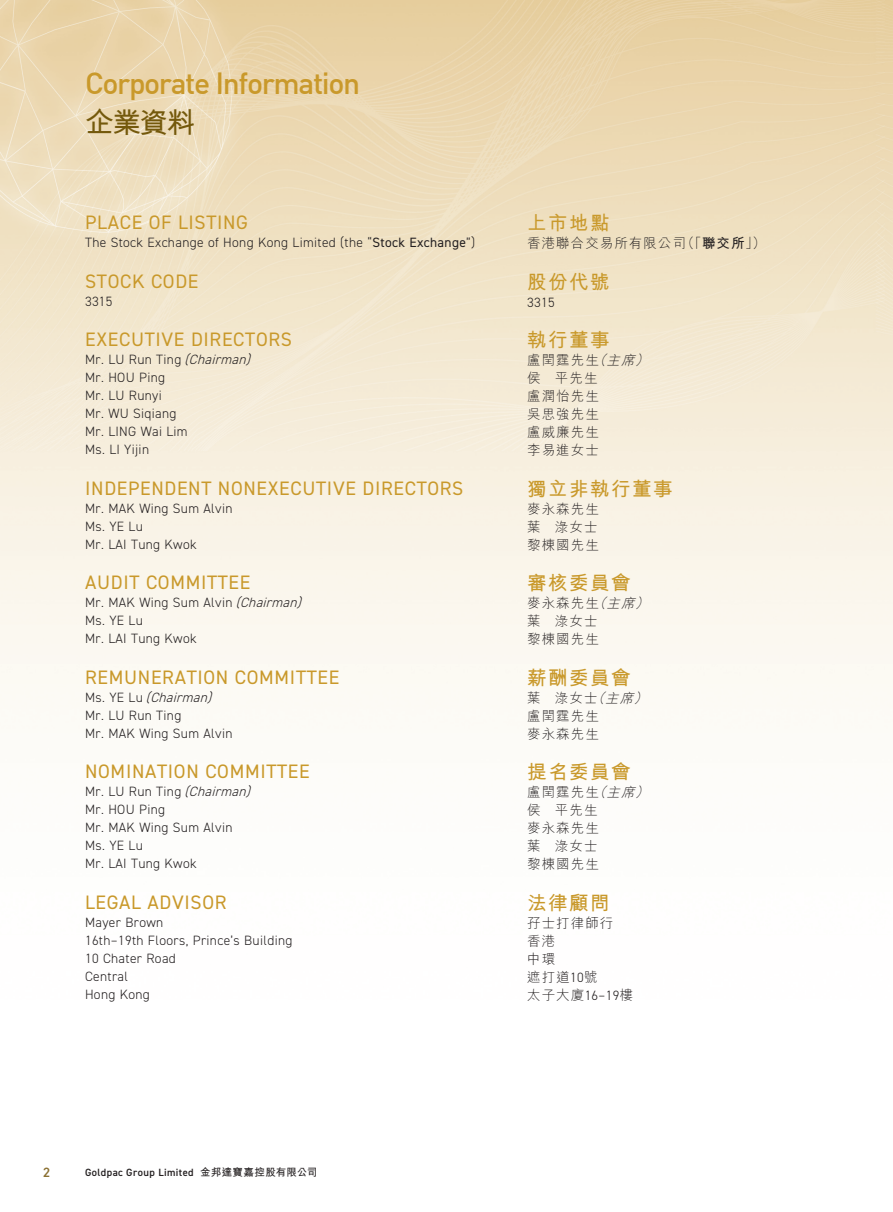
<style>
.page{position:relative;width:893px;height:1212px;background:#fff}
.page>*{position:absolute;margin:0;border:0;box-sizing:border-box;transform-origin:0 0}
.t1{font:500 30px "DIN";letter-spacing:-.045em;color:#c9992b}
.t2{font:700 28.5px "M Hei HK";color:#74590c}
.t3{font:19.5px "DIN2014";letter-spacing:.035em;color:#c9992b}
.t4{font:700 19.5px "M Hei HK";letter-spacing:.075em;color:#c9992b}
.t5{font:300 13.5px/18px "DIN2014";letter-spacing:.025em;color:#231f20}
.t6{font:300 13.5px/18px "M Hei HK";letter-spacing:.075em;color:#231f20}
.t7{font:600 13.5px "DIN2014";color:#8b7132}
.t8{font:600 10.5px "DIN2014";letter-spacing:.04em;color:#231f20}
.s1{font-weight:400}
.s2{font-style:italic}
.s3{font-weight:700}
.s4{font-family:"DIN2014"}
.s5{font-family:"M Hei HK";font-weight:700}
</style>
<div class="page">
<img style="left:0;top:0;width:893px;height:721px">
<h1 class="t1" style="left:85px;top:64px;width:277px">Corporate Information</h1>
<h2 class="t2" style="left:85px;top:102px;width:112px">企業資料</h2>
<h3 class="t3" style="left:85px;top:210px;width:164px">PLACE OF LISTING</h3>
<p class="t5" style="left:85px;top:233px;width:392px">The Stock Exchange of Hong Kong Limited (the “<span class="s1">Stock Exchange</span>”)</p>
<h3 class="t3" style="left:85px;top:269px;width:115px">STOCK CODE</h3>
<p class="t5" style="left:85px;top:292px;width:29px">3315</p>
<h3 class="t3" style="left:85px;top:327px;width:208px">EXECUTIVE DIRECTORS</h3>
<p class="t5" style="left:85px;top:350px;width:171px">M r . L U R u n T i n g <span class="s2">(Chairman)<br></span>Mr. HOU Ping<br>Mr. LU Runyi<br>Mr. WU Siqiang<br>Mr. LING Wai Lim<br>Ms. LI Yijin</p>
<h3 class="t3" style="left:85px;top:476px;width:380px">INDEPENDENT NONEXECUTIVE DIRECTORS</h3>
<p class="t5" style="left:85px;top:499px;width:149px">Mr. MAK Wing Sum Alvin<br>Ms. YE Lu<br>Mr. LAI Tung Kwok</p>
<h3 class="t3" style="left:85px;top:570px;width:167px">AUDIT COMMITTEE</h3>
<p class="t5" style="left:85px;top:593px;width:222px">Mr. MAK Wing Sum Alvin <span class="s2">(Chairman)<br></span>Ms. YE Lu<br>Mr. LAI Tung Kwok</p>
<h3 class="t3" style="left:85px;top:665px;width:256px">REMUNERATION COMMITTEE</h3>
<p class="t5" style="left:85px;top:688px;width:149px">M s . Y E L u <span class="s2">(Chairman)<br></span>Mr. LU Run Ting<br>Mr. MAK Wing Sum Alvin</p>
<h3 class="t3" style="left:85px;top:759px;width:226px">NOMINATION COMMITTEE</h3>
<p class="t5" style="left:85px;top:782px;width:171px">M r . L U R u n T i n g <span class="s2">(Chairman)<br></span>Mr. HOU Ping<br>Mr. MAK Wing Sum Alvin<br>Ms. YE Lu<br>Mr. LAI Tung Kwok</p>
<h3 class="t3" style="left:85px;top:890px;width:143px">LEGAL ADVISOR</h3>
<p class="t5" style="left:85px;top:913px;width:209px">Mayer Brown<br>16th–19th Floors, Prince’s Building<br>10 Chater Road<br>Central<br>Hong Kong</p>
<h3 class="t4" style="left:527px;top:209px;width:84px">上市地點</h3>
<p class="t6" style="left:527px;top:234px;width:240px">香港聯合交易所有限公司（「<span class="s3">聯交所</span>」）</p>
<h3 class="t4" style="left:527px;top:267px;width:84px">股份代號</h3>
<p class="t5" style="left:527px;top:293px;width:29px">3315</p>
<h3 class="t4" style="left:527px;top:326px;width:84px">執行董事</h3>
<p class="t6" style="left:527px;top:351px;width:126px">盧閏霆先生<span class="s2">（主席）</span>侯　平先生<br>盧潤怡先生<br>吳思強先生<br>盧威廉先生<br>李易進女士</p>
<h3 class="t4" style="left:527px;top:474px;width:147px">獨立非執行董事</h3>
<p class="t6" style="left:527px;top:499px;width:73px;text-align:justify">麥永森先生葉　淥女士黎棟國先生</p>
<h3 class="t4" style="left:527px;top:569px;width:105px">審核委員會</h3>
<p class="t6" style="left:527px;top:594px;width:126px">麥永森先生<span class="s2">（主席）</span>葉　淥女士<br>黎棟國先生</p>
<h3 class="t4" style="left:527px;top:663px;width:105px">薪酬委員會</h3>
<p class="t6" style="left:527px;top:688px;width:125px">葉　淥女士<span class="s2">（主席）</span>盧閏霆先生<br>麥永森先生</p>
<h3 class="t4" style="left:527px;top:758px;width:105px">提名委員會</h3>
<p class="t6" style="left:527px;top:783px;width:126px">盧閏霆先生<span class="s2">（主席）</span>侯　平先生<br>麥永森先生<br>葉　淥女士<br>黎棟國先生</p>
<h3 class="t4" style="left:527px;top:888px;width:84px">法律顧問</h3>
<p class="t6" style="left:527px;top:913px;width:107px">孖士打律師行<br>香港<br>中環<br>遮打道<span class="s4">10</span>號<br>太子大廈<span class="s4">16–19</span>樓</p>
<p class="t7" style="left:43px;top:1163px;width:9px">2</p>
<p class="t8" style="left:85px;top:1165px;width:234px">Goldpac Group Limited <span class="s5">金邦達寶嘉控股有限公司</span></p>
</div>
